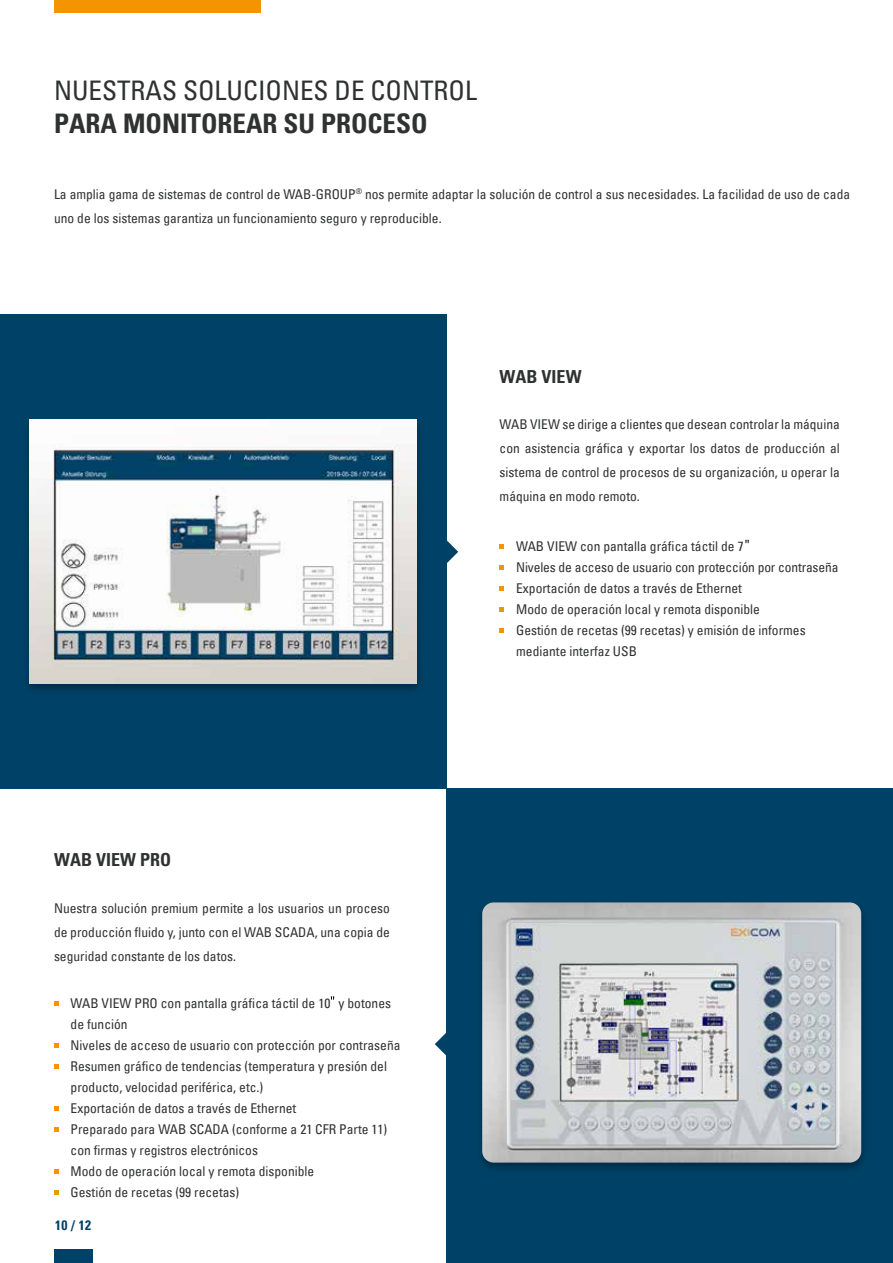
<style>
.page{position:relative;width:893px;height:1263px;background:#fff}
.page>*{position:absolute;margin:0;border:0;box-sizing:border-box;transform-origin:0 0}
.t1{font:condensed 27px "Univers LT";color:#303131}
.t2{font:700 condensed 27px "Univers";color:#303131}
.t3{font:700 condensed 18px "Univers";color:#303131}
.t4{font:condensed 13.5px/21px "Univers LT";color:#303131}
.t5{font:700 condensed 13.5px "Univers";color:#004267}
</style>
<div class="page">
<svg style="left:54px;top:1001px;width:4px;height:4px"></svg>
<svg style="left:54px;top:1043px;width:4px;height:5px"></svg>
<svg style="left:54px;top:1106px;width:4px;height:5px"></svg>
<svg style="left:54px;top:1127px;width:4px;height:4px"></svg>
<svg style="left:54px;top:1169px;width:4px;height:4px"></svg>
<svg style="left:54px;top:1190px;width:4px;height:5px"></svg>
<svg style="left:54px;top:1064px;width:4px;height:5px"></svg>
<div style="left:446px;top:789px;width:447px;height:474px;background:#004267"></div>
<div style="left:475px;top:898px;width:395px;height:276px;background:#000;opacity:.37"></div>
<img style="left:482px;top:902px;width:379px;height:260px">
<svg style="left:500px;top:544px;width:4px;height:5px"></svg>
<svg style="left:500px;top:565px;width:4px;height:5px"></svg>
<svg style="left:500px;top:587px;width:4px;height:4px"></svg>
<svg style="left:500px;top:607px;width:4px;height:5px"></svg>
<svg style="left:500px;top:628px;width:4px;height:5px"></svg>
<div style="left:54px;top:1249px;width:38px;height:14px;background:#004267"></div>
<div style="left:0;top:315px;width:446px;height:474px;background:#004267"></div>
<div style="left:22px;top:416px;width:403px;height:279px;background:#000;opacity:.37"></div>
<img style="left:30px;top:420px;width:387px;height:264px">
<div style="left:54px;top:0;width:207px;height:13px;background:#f49400"></div>
<svg style="left:446px;top:540px;width:12px;height:23px"></svg>
<svg style="left:435px;top:1033px;width:11px;height:23px"></svg>
<svg style="left:745px;top:540px;width:4px;height:3px"></svg>
<h1 class="t1" style="left:54px;top:74px;width:425px">NUESTRAS SOLUCIONES DE CONTROL</h1>
<h1 class="t2" style="left:54px;top:112px;width:375px">PARA MONITOREAR SU PROCESO</h1>
<p class="t4" style="left:54px;top:182px;width:798px;line-height:24px">La amplia gama de sistemas de control de WAB-GROUP<sup>®</sup> nos permite adaptar la solución de control a sus necesidades. La facilidad de uso de cada uno de los sistemas garantiza un funcionamiento seguro y reproducible.</p>
<h2 class="t3" style="left:500px;top:370px;width:84px">WAB VIEW</h2>
<p class="t4" style="left:500px;top:412px;width:342px;line-height:24px;text-align:justify">WAB VIEW se dirige a clientes que desean controlar la máquina con asistencia gráfica y exportar los datos de producción al sistema de control de procesos de su organización, u operar la máquina en modo remoto.</p>
<h2 class="t3" style="left:54px;top:852px;width:119px">WAB VIEW PRO</h2>
<p class="t4" style="left:54px;top:896px;width:337px;line-height:24px;text-align:justify">Nuestra solución premium permite a los usuarios un proceso de producción fluido y, junto con el WAB SCADA, una copia de seguridad constante de los datos.</p>
<p class="t4" style="left:71px;top:992px;width:331px">WAB VIEW PRO con pantalla gráfica táctil de 10 y botones de función<br>Niveles de acceso de usuario con protección por contraseña Resumen gráfico de tendencias (temperatura y presión del producto, velocidad periférica, etc.)<br>Exportación de datos a través de Ethernet<br>Preparado para WAB SCADA (conforme a 21 CFR Parte 11) con firmas y registros electrónicos<br>Modo de operación local y remota disponible<br>Gestión de recetas (99 recetas)</p>
<p class="t5" style="left:55px;top:1220px;width:38px">10 / 12</p>
<p class="t4" style="left:516px;top:535px;width:324px">WAB VIEW con pantalla gráfica táctil de 7<br>Niveles de acceso de usuario con protección por contraseña Exportación de datos a través de Ethernet<br>Modo de operación local y remota disponible<br>Gestión de recetas (99 recetas) y emisión de informes mediante interfaz USB</p>
</div>
